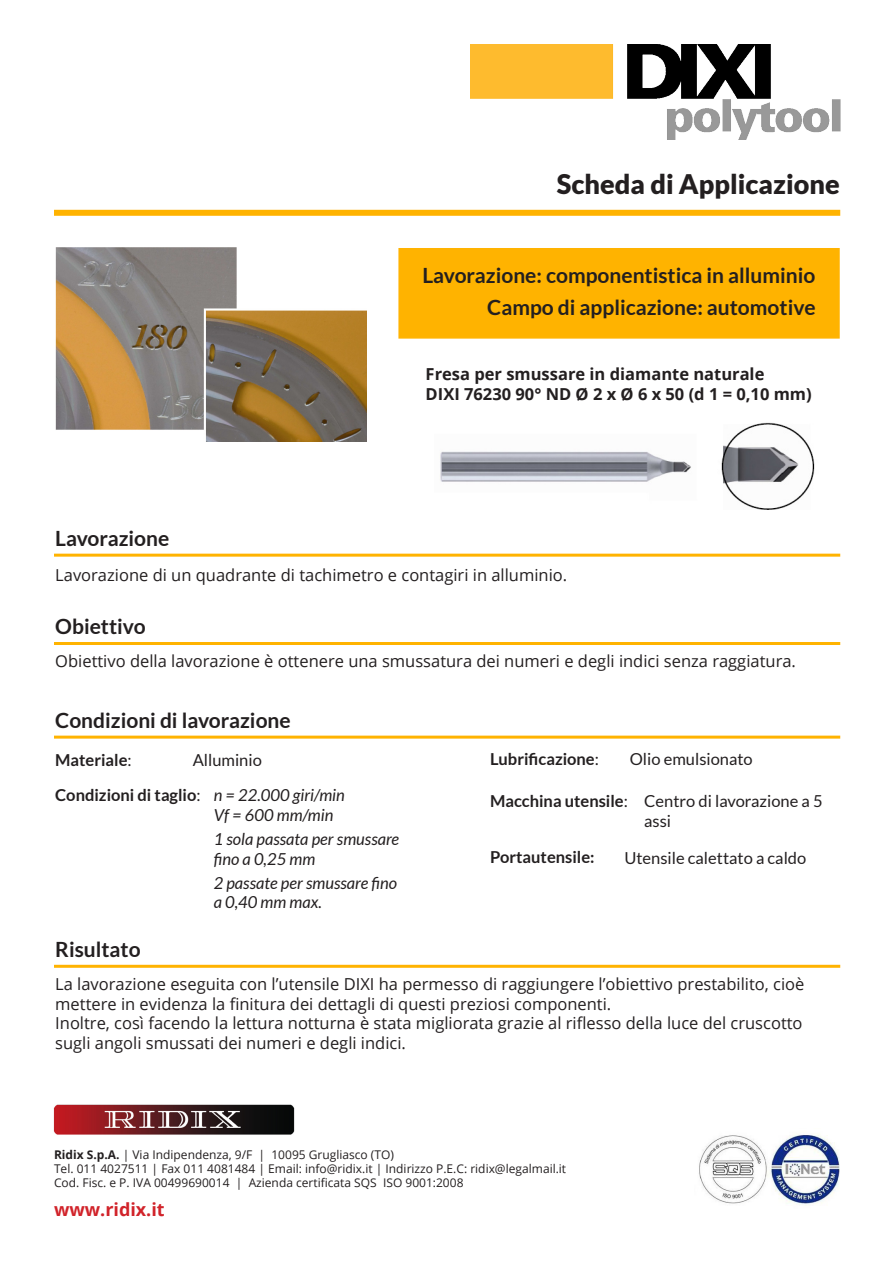
<style>
.page{position:relative;width:893px;height:1263px;background:#fff}
.page>*{position:absolute;margin:0;border:0;box-sizing:border-box;transform-origin:0 0}
.t1{font:900 27px "Lato";color:#231f20}
.t2{font:700 21px "Lato";color:#231f20}
.t3{font:700 18px "Open Sans";color:#d1232a}
.t4{font:16.5px/19.8px "Open Sans";color:#231f20}
.t5{font:italic 16.5px/19.8px "Lato";color:#231f20}
.t6{font:700 16.5px "Lato";color:#231f20}
.t7{font:16.5px/19.8px "Lato";color:#231f20}
.t8{font:700 16.5px "Open Sans";color:#231f20}
.t9{font:12px "Open Sans";color:#231f20}
.s1{font-weight:400}
.s2{font-weight:700}
</style>
<div class="page">
<div style="left:398px;top:248px;width:442px;height:91px;background:#ffb300;border:2px solid #ffb300"></div>
<img style="left:470px;top:44px;width:370px;height:96px">
<img style="left:699px;top:1135px;width:140px;height:71px">
<div style="left:54px;top:210px;width:786px;height:6px;background:#ffb300"></div>
<hr style="left:54px;top:736px;width:786px;height:3px;background:#ffb300">
<hr style="left:54px;top:965px;width:786px;height:3px;background:#ffb300">
<hr style="left:54px;top:554px;width:786px;height:3px;background:#ffb300">
<hr style="left:54px;top:642px;width:786px;height:3px;background:#ffb300">
<img style="left:53px;top:1104px;width:242px;height:31px">
<img style="left:55px;top:248px;width:312px;height:193px">
<img style="left:440px;top:422px;width:375px;height:88px">
<p class="t1" style="left:557px;top:168px;width:284px">Scheda di Applicazione</p>
<p class="t2" style="left:422px;top:264px;width:394px">Lavorazione: componentistica in alluminio</p>
<p class="t2" style="left:487px;top:296px;width:330px">Campo di applicazione: automotive</p>
<p class="t2" style="left:55px;top:526px;width:116px">Lavorazione</p>
<p class="t8" style="left:426px;top:363px;width:340px">Fresa per smussare in diamante naturale</p>
<p class="t8" style="left:426px;top:382px;width:388px">DIXI 76230 90° ND Ø 2 x Ø 6 x 50 (d 1 = 0,10 mm)</p>
<p class="t4" style="left:55px;top:564px;width:513px">Lavorazione di un quadrante di tachimetro e contagiri in alluminio.</p>
<p class="t2" style="left:55px;top:614px;width:92px">Obiettivo</p>
<p class="t4" style="left:55px;top:651px;width:742px">Obiettivo della lavorazione è ottenere una smussatura dei numeri e degli indici senza raggiatura.</p>
<p class="t2" style="left:55px;top:708px;width:237px">Condizioni di lavorazione</p>
<p class="t6" style="left:55px;top:750px;width:78px">Materiale<span class="s1">:</span></p>
<p class="t7" style="left:193px;top:749px;width:71px">Alluminio</p>
<p class="t6" style="left:55px;top:785px;width:147px">Condizioni di taglio<span class="s1">:</span></p>
<p class="t2" style="left:55px;top:937px;width:87px">Risultato</p>
<p class="t5" style="left:214px;top:786px;width:133px">n = 22.000 giri/min</p>
<p class="t5" style="left:214px;top:805px;width:121px">Vf = 600 mm/min</p>
<p class="t5" style="left:214px;top:829px;width:187px">1 sola passata per smussare fino a 0,25 mm</p>
<p class="t5" style="left:214px;top:873px;width:185px">2 passate per smussare fino a 0,40 mm max.</p>
<p class="t6" style="left:490px;top:750px;width:110px">Lubrificazione<span class="s1">:</span></p>
<p class="t7" style="left:630px;top:749px;width:124px">Olio emulsionato</p>
<p class="t6" style="left:490px;top:791px;width:139px">Macchina utensile<span class="s1">:</span></p>
<p class="t7" style="left:644px;top:791px;width:180px">Centro di lavorazione a 5 assi</p>
<p class="t6" style="left:490px;top:848px;width:106px">Portautensile:</p>
<p class="t7" style="left:624px;top:848px;width:183px">Utensile calettato a caldo</p>
<p class="t4" style="left:55px;top:973px;width:751px">La lavorazione eseguita con l’utensile DIXI ha permesso di raggiungere l’obiettivo prestabilito, cioè</p>
<p class="t4" style="left:55px;top:993px;width:558px">mettere in evidenza la finitura dei dettagli di questi preziosi componenti.</p>
<p class="t4" style="left:55px;top:1013px;width:749px">Inoltre, così facendo la lettura notturna è stata migliorata grazie al riflesso della luce del cruscotto sugli angoli smussati dei numeri e degli indici.</p>
<p class="t9" style="left:54px;top:1146px;width:342px"><span class="s2">Ridix S.p.A.</span> | Via Indipendenza, 9/F | 10095 Grugliasco (TO)</p>
<p class="t9" style="left:54px;top:1160px;width:514px">Tel. 011 4027511 | Fax 011 4081484 | Email: info@ridix.it | Indirizzo P.E.C: ridix@legalmail.it</p>
<p class="t9" style="left:54px;top:1175px;width:411px">Cod. Fisc. e P. IVA 00499690014 | Azienda certificata SQS ISO 9001:2008</p>
<p class="t3" style="left:54px;top:1197px;width:112px">www.ridix.it</p>
</div>
